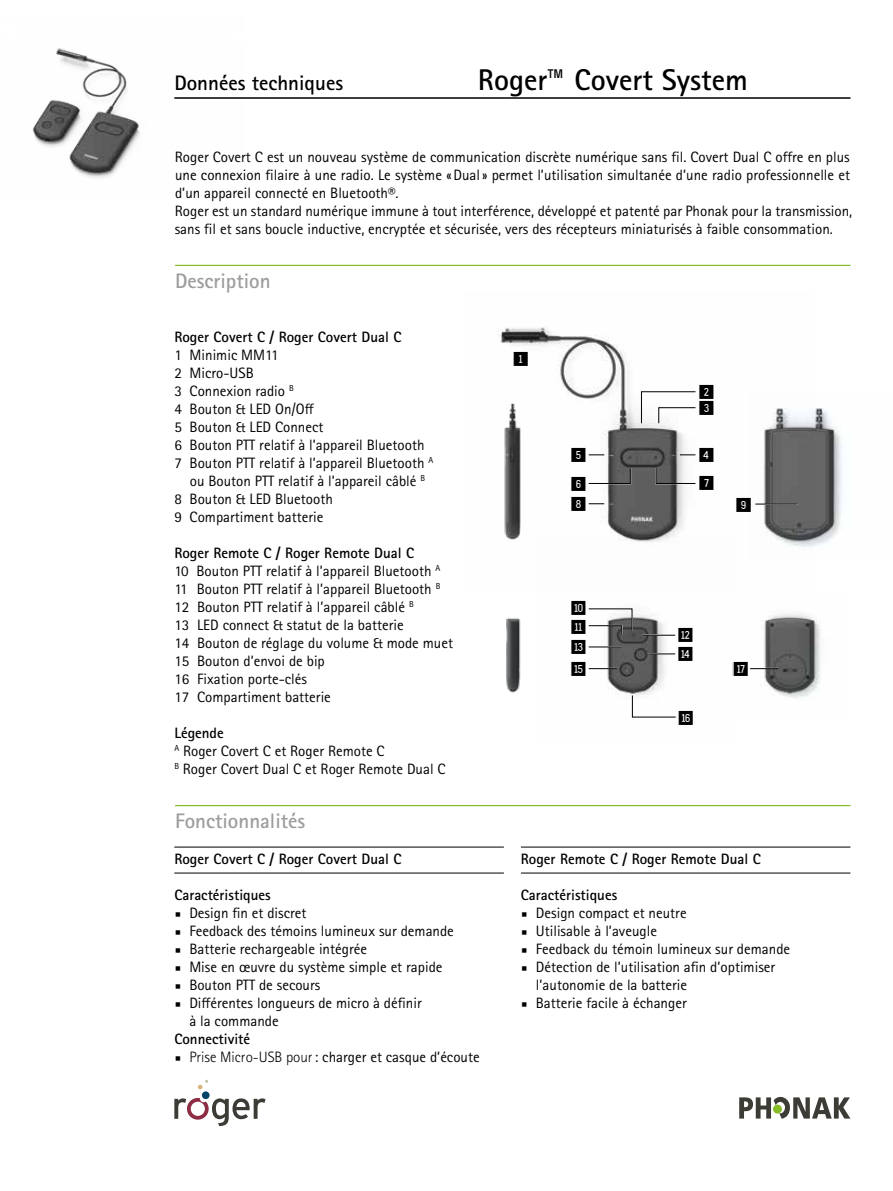
<style>
.page{position:relative;width:893px;height:1191px;background:#fff}
.page>*{position:absolute;margin:0;border:0;box-sizing:border-box;transform-origin:0 0}
.t1{font:700 30px "Rotis Sans Serif Pro";color:#000}
.t2{font:700 21px "Rotis Sans Serif Pro";color:#9d9d9c}
.t3{font:700 21px "Rotis Sans Serif Pro";color:#000}
.t4{font:19.5px "Fyra Alpha Square";color:#000}
.t5{font:19.5px/18.9px "Fyra Numeric Square Closed";color:#000}
.t6{font:15px/18px "Rotis Sans Serif Pro";color:#000}
.t7{font:700 15px "Rotis Sans Serif Pro";color:#000}
.s1{font-weight:700}
.s2{font-weight:300}
</style>
<div class="page">
<hr style="left:174px;top:97px;width:676px;height:2px;background:#000">
<svg style="left:174px;top:1098px;width:91px;height:28px"></svg>
<div style="left:202px;top:1091px;width:8px;height:8px;background:#046;border-radius:50%"></div>
<svg style="left:198px;top:1079px;width:10px;height:10px"></svg>
<svg style="left:739px;top:1097px;width:111px;height:21px"></svg>
<hr style="left:175px;top:265px;width:675px;height:1px;background:#86bc25">
<hr style="left:175px;top:805px;width:675px;height:1px;background:#86bc25">
<hr style="left:174px;top:847px;width:330px;height:1px;background:#000">
<hr style="left:174px;top:872px;width:330px;height:1px;background:#000">
<hr style="left:521px;top:847px;width:329px;height:1px;background:#000">
<hr style="left:521px;top:872px;width:329px;height:1px;background:#000">
<img style="left:32px;top:48px;width:212px;height:130px">
<img style="left:497px;top:327px;width:199px;height:209px">
<img style="left:755px;top:408px;width:87px;height:139px">
<img style="left:497px;top:392px;width:40px;height:148px">
<img style="left:506px;top:618px;width:15px;height:75px">
<img style="left:588px;top:536px;width:88px;height:182px">
<img style="left:750px;top:613px;width:71px;height:85px">
<svg style="left:680px;top:454px;width:15px;height:1px"></svg>
<svg style="left:589px;top:454px;width:15px;height:1px"></svg>
<svg style="left:589px;top:503px;width:15px;height:1px"></svg>
<svg style="left:641px;top:391px;width:55px;height:32px"></svg>
<hr style="left:643px;top:634px;width:32px;height:1px;background:#fff">
<svg style="left:588px;top:468px;width:43px;height:16px"></svg>
<svg style="left:632px;top:695px;width:44px;height:22px"></svg>
<svg style="left:588px;top:608px;width:45px;height:26px"></svg>
<hr style="left:589px;top:646px;width:33px;height:1px;background:#000">
<svg style="left:649px;top:653px;width:26px;height:1px"></svg>
<hr style="left:643px;top:635px;width:32px;height:1px;background:#000">
<svg style="left:589px;top:668px;width:28px;height:1px"></svg>
<svg style="left:750px;top:668px;width:29px;height:1px"></svg>
<hr style="left:755px;top:504px;width:42px;height:1px;background:#000">
<svg style="left:655px;top:468px;width:41px;height:16px"></svg>
<h2 class="t3" style="left:174px;top:70px;width:170px">Données techniques</h2>
<h1 class="t1" style="left:478px;top:61px;width:271px">Roger™ Covert System</h1>
<p class="t6" style="left:175px;top:148px;width:679px">Roger Covert C est un nouveau système de communication discrète numérique sans fil. Covert Dual C offre en plus une connexion filaire à une radio. Le système «Dual» permet l’utilisation simultanée d’une radio professionnelle et d’un appareil connecté en Bluetooth®.<br>Roger est un standard numérique immune à tout interférence, développé et patenté par Phonak pour la transmission, sans fil et sans boucle inductive, encryptée et sécurisée, vers des récepteurs miniaturisés à faible consommation.</p>
<h2 class="t2" style="left:175px;top:268px;width:97px">Description</h2>
<p class="t7" style="left:174px;top:327px;width:229px">Roger Covert C / Roger Covert Dual C</p>
<p class="t6" style="left:174px;top:346px;width:106px">1 Minimic MM11</p>
<p class="t6" style="left:174px;top:364px;width:81px">2 Micro-USB</p>
<p class="t6" style="left:174px;top:382px;width:121px">3 Connexion radio <sup>B</sup></p>
<p class="t6" style="left:174px;top:400px;width:141px">4 Bouton &amp; LED On/Off</p>
<p class="t6" style="left:174px;top:418px;width:151px">5 Bouton &amp; LED Connect</p>
<p class="t6" style="left:174px;top:436px;width:252px">6 Bouton PTT relatif à l’appareil Bluetooth</p>
<p class="t6" style="left:174px;top:454px;width:260px">7 Bouton PTT relatif à l’appareil Bluetooth <sup>A</sup></p>
<p class="t6" style="left:190px;top:472px;width:237px">ou Bouton PTT relatif à l’appareil câblé <sup>B</sup></p>
<p class="t6" style="left:174px;top:490px;width:160px">8 Bouton &amp; LED Bluetooth</p>
<p class="t6" style="left:174px;top:508px;width:151px">9 Compartiment batterie</p>
<p class="t6" style="left:174px;top:544px;width:280px"><span class="s1">Roger Remote C / Roger Remote Dual C<br></span>10 Bouton PTT relatif à l’appareil Bluetooth <sup>A </sup>11 Bouton PTT relatif à l’appareil Bluetooth <sup>B </sup>12 Bouton PTT relatif à l’appareil câblé <sup>B<br></sup>13 LED connect &amp; statut de la batterie<br>14 Bouton de réglage du volume &amp; mode muet 15 Bouton d’envoi de bip<br>16 Fixation porte-clés<br>17 Compartiment batterie</p>
<p class="t6" style="left:174px;top:724px;width:273px"><span class="s1">Légende<br></span><sup>A</sup> Roger Covert C et Roger Remote C<br><sup>B</sup> Roger Covert Dual C et Roger Remote Dual C</p>
<h2 class="t2" style="left:175px;top:808px;width:132px">Fonctionnalités</h2>
<p class="t7" style="left:174px;top:849px;width:229px">Roger Covert C / Roger Covert Dual C</p>
<p class="t7" style="left:174px;top:885px;width:98px">Caractéristiques</p>
<p class="t6" style="left:189px;top:904px;width:266px">Design fin et discret<br>Feedback des témoins lumineux sur demande<br>Batterie rechargeable intégrée<br>Mise en œuvre du système simple et rapide<br>Bouton PTT de secours<br>Différentes longueurs de micro à définir<br>à la commande</p>
<p class="t6" style="left:189px;top:1030px;width:292px;text-indent:-15px"><span class="s1">Connectivité<br></span><span class="s2">Prise Micro-USB pour</span>: charger et casque d’écoute</p>
<h3 class="t4" style="left:513px;top:348px;width:18px">1</h3>
<h3 class="t4" style="left:699px;top:381px;width:18px">2</h3>
<h3 class="t4" style="left:699px;top:397px;width:18px">3</h3>
<h3 class="t4" style="left:570px;top:444px;width:18px">5</h3>
<h3 class="t4" style="left:699px;top:444px;width:18px">4</h3>
<h3 class="t4" style="left:570px;top:473px;width:18px">6</h3>
<h3 class="t4" style="left:699px;top:472px;width:18px">7</h3>
<h3 class="t4" style="left:570px;top:493px;width:18px">8</h3>
<h3 class="t4" style="left:735px;top:493px;width:18px">9</h3>
<h3 class="t5" style="left:570px;top:599px;width:18px">Q<br>W</h3>
<h3 class="t5" style="left:570px;top:659px;width:18px">Y</h3>
<h3 class="t5" style="left:570px;top:638px;width:18px">R</h3>
<h3 class="t5" style="left:677px;top:626px;width:18px">E</h3>
<h3 class="t5" style="left:677px;top:645px;width:18px">T</h3>
<h3 class="t5" style="left:678px;top:708px;width:18px">U</h3>
<h3 class="t5" style="left:732px;top:660px;width:18px">I</h3>
<p class="t7" style="left:521px;top:849px;width:241px">Roger Remote C / Roger Remote Dual C</p>
<p class="t7" style="left:521px;top:885px;width:98px">Caractéristiques</p>
<p class="t6" style="left:536px;top:904px;width:256px">Design compact et neutre<br>Utilisable à l’aveugle<br>Feedback du témoin lumineux sur demande<br>Détection de l’utilisation afin d’optimiser l’autonomie de la batterie<br>Batterie facile à échanger</p>
</div>
